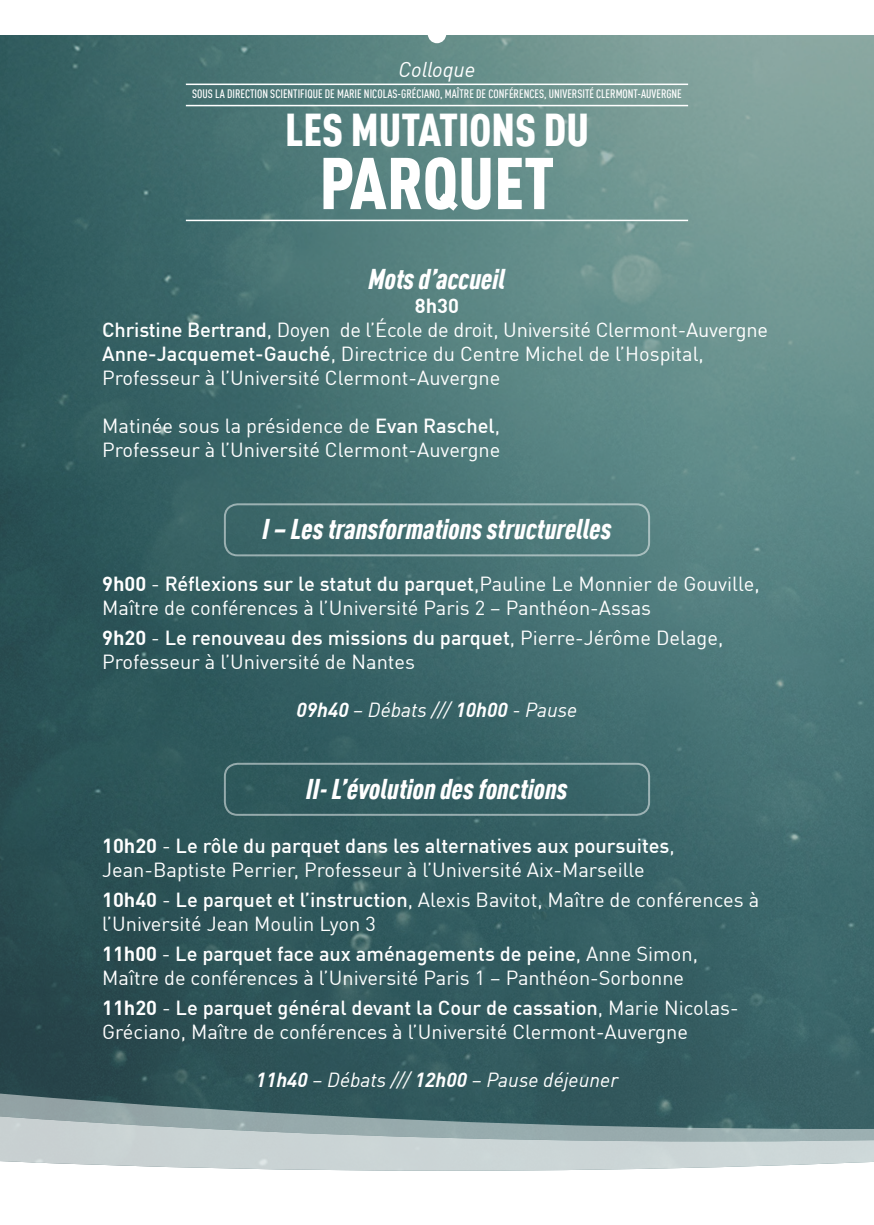
<style>
.page{position:relative;width:874px;height:1225px;background:#fff}
.page>*{position:absolute;margin:0;border:0;box-sizing:border-box;transform-origin:0 0}
.t1{font:900 condensed 72px "DIN Offc";color:#fff}
.t2{font:900 condensed 45px "DIN Offc";color:#fff}
.t3{font:italic 900 condensed 28px "DIN Offc";color:#fff}
.t4{font:italic 21px "DIN Offc";color:#fff}
.t5{font:20px/24px "DIN Offc";color:#fff}
.t6{font:italic 20px "DIN Offc";color:#fff}
.t7{font:500 condensed 12px "DIN Offc";color:#fff}
.s1{font-weight:700}
.s2{font-weight:500}
</style>
<div class="page">
<img style="left:0;top:35px;width:873px;height:1057px">
<div style="left:427px;top:25px;width:19px;height:18px;background:#fff;border-radius:50%"></div>
<svg style="left:0;top:1092px;width:873px;height:79px"></svg>
<svg style="left:0;top:1093px;width:873px;height:4px;background:#32575b"></svg>
<svg style="left:0;top:1097px;width:873px;height:73px;background:#95a8ab"></svg>
<hr style="left:186px;top:220px;width:501px;height:1px;background:#fff">
<hr style="left:186px;top:84px;width:501px;height:1px;background:#fff">
<hr style="left:186px;top:105px;width:501px;height:1px;background:#fff">
<div style="left:224px;top:503px;width:425px;height:53px;border:2px solid #fff;border-radius:13px"></div>
<div style="left:224px;top:763px;width:425px;height:53px;border:2px solid #fff;border-radius:13px"></div>
<p class="t4" style="left:398px;top:56px;width:78px">Colloque</p>
<p class="t7" style="left:192px;top:87px;width:491px">SOUS LA DIRECTION SCIENTIFIQUE DE MARIE NICOLAS-GRÉCIANO, MAÎTRE DE CONFÉRENCES, UNIVERSITÉ CLERMONT-AUVERGNE</p>
<h2 class="t2" style="left:285px;top:102px;width:305px">LES MUTATIONS DU</h2>
<h1 class="t1" style="left:319px;top:139px;width:236px">PARQUET</h1>
<h3 class="t3" style="left:368px;top:262px;width:138px">Mots d’accueil</h3>
<p class="t5" style="left:102px;top:294px;width:667px;text-indent:312px"><span class="s1">8h30<br></span><span class="s2">Christine Bertrand</span>, Doyen de l’École de droit, Université Clermont-Auvergne <span class="s2">Anne-Jacquemet-Gauché</span>, Directrice du Centre Michel de l’Hospital, Professeur à l’Université Clermont-Auvergne</p>
<p class="t5" style="left:102px;top:414px;width:399px">Matinée sous la présidence de <span class="s2">Evan Raschel</span>,<br>Professeur à l’Université Clermont-Auvergne</p>
<h3 class="t3" style="left:262px;top:512px;width:350px">I – Les transformations structurelles</h3>
<p class="t5" style="left:102px;top:571px;width:658px"><span class="s1">9h00</span> - <span class="s2">Réflexions sur le statut du parquet</span>,Pauline Le Monnier de Gouville,<br>Maître de conférences à l’Université Paris 2 – Panthéon-Assas</p>
<p class="t5" style="left:102px;top:625px;width:622px"><span class="s1">9h20</span> - <span class="s2">Le renouveau des missions du parquet</span>, Pierre-Jérôme Delage,<br>Professeur à l’Université de Nantes</p>
<p class="t6" style="left:296px;top:697px;width:282px"><span class="s1">09h40</span> – Débats /// <span class="s1">10h00</span> - Pause</p>
<h3 class="t3" style="left:306px;top:771px;width:263px">II- L’évolution des fonctions</h3>
<p class="t5" style="left:102px;top:833px;width:574px"><span class="s1">10h20</span> - <span class="s2">Le rôle du parquet dans les alternatives aux poursuites</span>,<br>Jean-Baptiste Perrier, Professeur à l’Université Aix-Marseille</p>
<p class="t5" style="left:102px;top:887px;width:658px"><span class="s1">10h40</span> - <span class="s2">Le parquet et l’instruction</span>, Alexis Bavitot, Maître de conférences à l’Université Jean Moulin Lyon 3</p>
<p class="t5" style="left:102px;top:941px;width:597px"><span class="s1">11h00</span> - <span class="s2">Le parquet face aux aménagements de peine</span>, Anne Simon,<br>Maître de conférences à l’Université Paris 1 – Panthéon-Sorbonne</p>
<p class="t5" style="left:102px;top:995px;width:637px"><span class="s1">11h20</span> - <span class="s2">Le parquet général devant la Cour de cassation</span>, Marie Nicolas-<br>Gréciano, Maître de conférences à l’Université Clermont-Auvergne</p>
<p class="t6" style="left:255px;top:1067px;width:364px"><span class="s1">11h40</span> – Débats /// <span class="s1">12h00</span> – Pause déjeuner</p>
</div>
